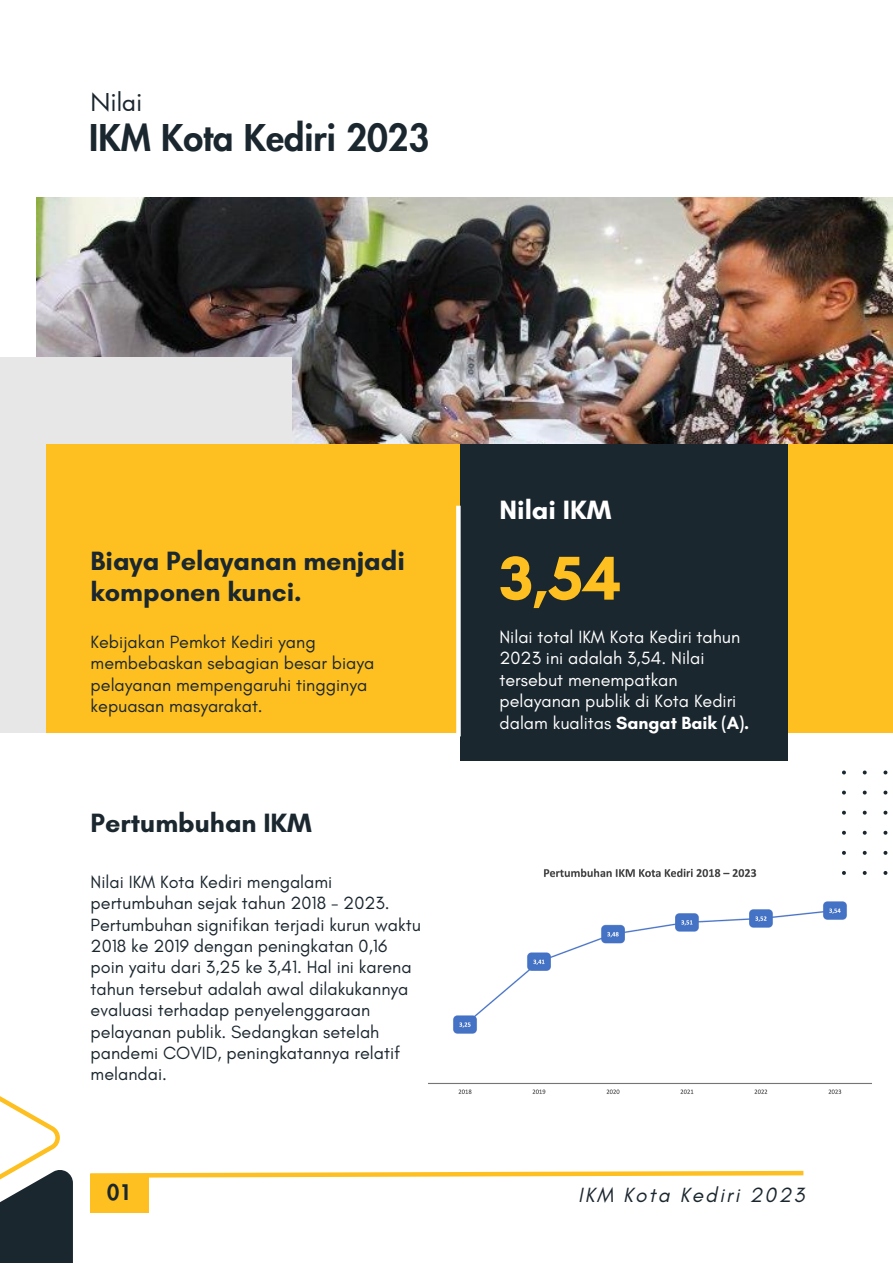
<style>
.page{position:relative;width:893px;height:1264px;background:#fff}
.page>*{position:absolute;margin:0;border:0;box-sizing:border-box;transform-origin:0 0}
.t1{font:700 63px "Glacial Indifference";color:#fec020}
.t2{font:800 36px "Futura LT Pro";color:#1b272f}
.t3{font:700 27px/31.5px "Glacial Indifference";color:#1b272f}
.t4{font:700 27px "Glacial Indifference";color:#fff}
.t5{font:24px "Futura LT Pro";color:#1b272f}
.t6{font:italic 21px "Glacial Indifference";letter-spacing:.1em;color:#1b272f}
.t7{font:800 21px "Futura LT Pro";color:#1b272f}
.t8{font:18px/21.3px "Glacial Indifference";color:#1b272f}
.t9{font:18px/21.3px "Glacial Indifference";color:#fff}
.s1{font-weight:700}
</style>
<div class="page">
<img style="left:37px;top:197px;width:855px;height:247px">
<div style="left:0;top:357px;width:292px;height:376px;background:#e7e7e7"></div>
<div style="left:46px;top:444px;width:846px;height:289px;background:#fec020"></div>
<div style="left:460px;top:444px;width:328px;height:317px;background:#1b272f"></div>
<svg style="left:90px;top:1170px;width:714px;height:9px"></svg>
<div style="left:90px;top:1174px;width:58px;height:38px;background:#fec020"></div>
<div style="left:0;top:1169px;width:73px;height:93px;background:#1b272f"></div>
<svg style="left:0;top:1096px;width:60px;height:106px"></svg>
<svg style="left:842px;top:770px;width:46px;height:104px"></svg>
<svg style="left:456px;top:505px;width:4px;height:228px"></svg>
<img style="left:428px;top:861px;width:447px;height:233px">
<p class="t5" style="left:90px;top:91px;width:53px">Nilai</p>
<p class="t2" style="left:89px;top:121px;width:342px">IKM Kota Kediri 2023</p>
<p class="t3" style="left:91px;top:545px;width:316px">Biaya Pelayanan menjadi komponen kunci.</p>
<p class="t8" style="left:91px;top:631px;width:285px">Kebijakan Pemkot Kediri yang membebaskan sebagian besar biaya pelayanan mempengaruhi tingginya kepuasan masyarakat.</p>
<p class="t3" style="left:91px;top:806px;width:223px">Pertumbuhan IKM</p>
<p class="t8" style="left:91px;top:871px;width:331px">Nilai IKM Kota Kediri mengalami pertumbuhan sejak tahun 2018 - 2023.<br>Pertumbuhan signifikan terjadi kurun waktu 2018 ke 2019 dengan peningkatan 0,16 poin yaitu dari 3,25 ke 3,41. Hal ini karena tahun tersebut adalah awal dilakukannya evaluasi terhadap penyelenggaraan pelayanan publik. Sedangkan setelah pandemi COVID, peningkatannya relatif melandai.</p>
<p class="t4" style="left:499px;top:493px;width:113px">Nilai IKM</p>
<p class="t1" style="left:499px;top:539px;width:123px">3,54</p>
<p class="t9" style="left:499px;top:626px;width:251px">Nilai total IKM Kota Kediri tahun<br>2023 ini adalah 3,54. Nilai tersebut menempatkan pelayanan publik di Kota Kediri dalam kualitas <span class="s1">Sangat Baik (A).</span></p>
<p class="t7" style="left:107px;top:1183px;width:26px">01</p>
<p class="t6" style="left:578px;top:1181px;width:228px">IKM Kota Kediri 2023</p>
</div>
